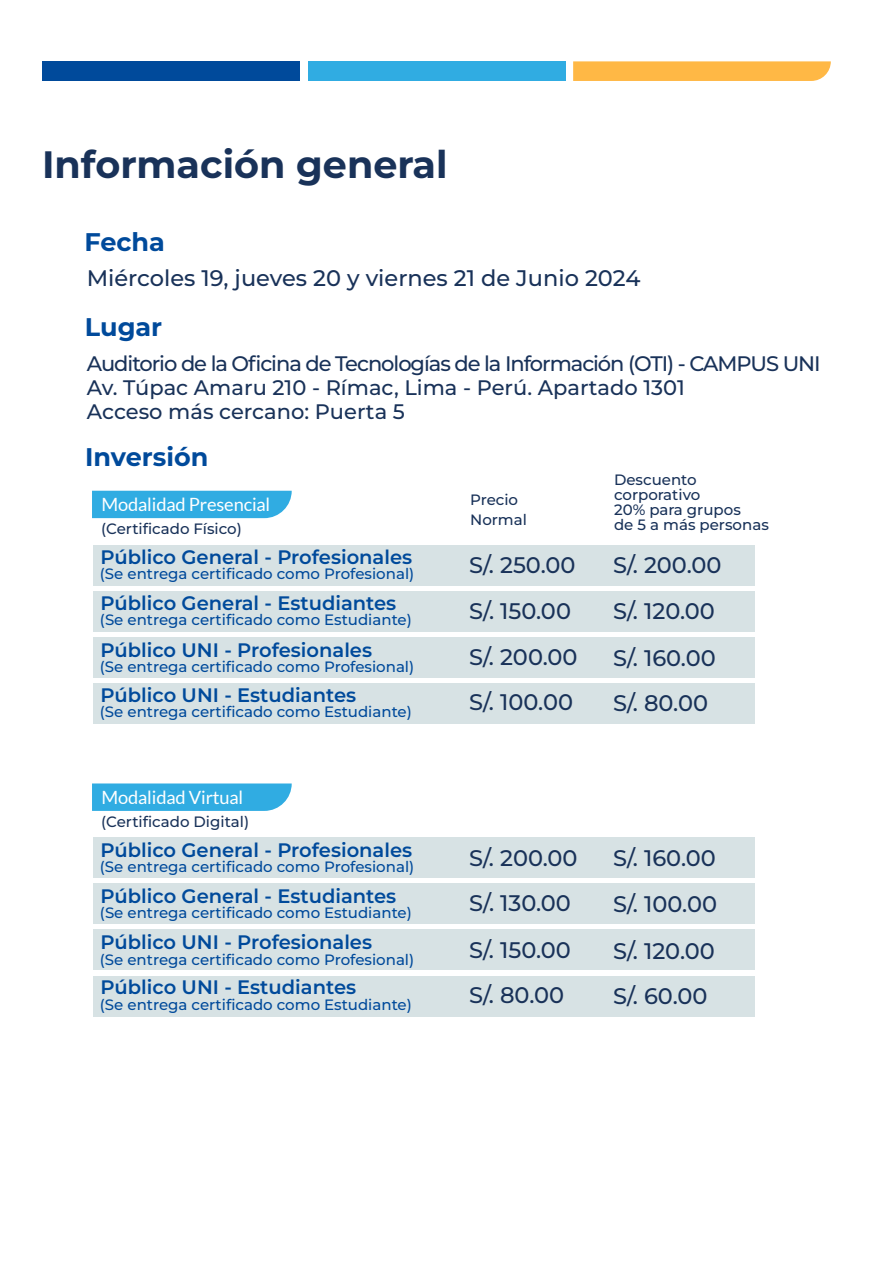
<style>
.page{position:relative;width:893px;height:1263px;background:#fff}
.page>*{position:absolute;margin:0;border:0;box-sizing:border-box;transform-origin:0 0}
.t1{font:700 38.1px "Montserrat";color:#193259}
.t2{font:700 25.5px "Montserrat";color:#004a9b}
.t3{font:500 22.5px/45.9px "Montserrat";color:#193259}
.t4{font:500 21px/24px "Montserrat";letter-spacing:-.015em;color:#193259}
.t5{font:600 19.5px "Montserrat";color:#004a9b}
.t6{font:18.3px "Lato";letter-spacing:-.01em;color:#fff}
.t7{font:500 15px "Montserrat";color:#004a9b}
.t8{font:500 15px/15px "Montserrat";color:#193259}
</style>
<div class="page">
<div style="left:94px;top:545px;width:14px;height:41px;background:#d7e2e4"></div>
<div style="left:108px;top:545px;width:604px;height:41px;background:#d7e2e4"></div>
<div style="left:712px;top:545px;width:42px;height:41px;background:#d7e2e4"></div>
<div style="left:94px;top:591px;width:14px;height:41px;background:#d7e2e4"></div>
<div style="left:108px;top:591px;width:604px;height:41px;background:#d7e2e4"></div>
<div style="left:712px;top:591px;width:42px;height:41px;background:#d7e2e4"></div>
<div style="left:94px;top:638px;width:14px;height:40px;background:#d7e2e4"></div>
<div style="left:108px;top:638px;width:604px;height:40px;background:#d7e2e4"></div>
<div style="left:712px;top:638px;width:42px;height:40px;background:#d7e2e4"></div>
<div style="left:94px;top:684px;width:14px;height:40px;background:#d7e2e4"></div>
<div style="left:108px;top:684px;width:604px;height:40px;background:#d7e2e4"></div>
<div style="left:712px;top:684px;width:42px;height:40px;background:#d7e2e4"></div>
<div style="left:42px;top:61px;width:258px;height:20px;background:#004a9b"></div>
<div style="left:309px;top:61px;width:257px;height:20px;background:#30ace2"></div>
<svg style="left:573px;top:61px;width:258px;height:20px;background:#ffba4c"></svg>
<div style="left:92px;top:491px;width:200px;height:27px;background:#30ace2"></div>
<div style="left:94px;top:837px;width:14px;height:41px;background:#d7e2e4"></div>
<div style="left:108px;top:837px;width:604px;height:41px;background:#d7e2e4"></div>
<div style="left:712px;top:837px;width:42px;height:41px;background:#d7e2e4"></div>
<div style="left:94px;top:884px;width:14px;height:40px;background:#d7e2e4"></div>
<div style="left:108px;top:884px;width:604px;height:40px;background:#d7e2e4"></div>
<div style="left:712px;top:884px;width:42px;height:40px;background:#d7e2e4"></div>
<div style="left:94px;top:930px;width:14px;height:40px;background:#d7e2e4"></div>
<div style="left:108px;top:930px;width:604px;height:40px;background:#d7e2e4"></div>
<div style="left:712px;top:930px;width:42px;height:40px;background:#d7e2e4"></div>
<div style="left:94px;top:976px;width:14px;height:40px;background:#d7e2e4"></div>
<div style="left:108px;top:976px;width:604px;height:40px;background:#d7e2e4"></div>
<div style="left:712px;top:976px;width:42px;height:40px;background:#d7e2e4"></div>
<svg style="left:92px;top:783px;width:200px;height:28px;background:#3ab0e3"></svg>
<h1 class="t1" style="left:42px;top:137px;width:407px">Información general</h1>
<h2 class="t2" style="left:85px;top:224px;width:82px">Fecha</h2>
<h3 class="t3" style="left:87px;top:254px;width:555px">Miércoles 19, jueves 20 y viernes 21 de Junio 2024</h3>
<h2 class="t2" style="left:85px;top:309px;width:79px">Lugar</h2>
<h3 class="t4" style="left:87px;top:350px;width:735px">Auditorio de la Oficina de Tecnologías de la Información (OTI) - CAMPUS UNI<br>Av. Túpac Amaru 210 - Rímac, Lima - Perú. Apartado 1301<br>Acceso más cercano: Puerta 5</h3>
<h2 class="t2" style="left:85px;top:439px;width:125px">Inversión</h2>
<p class="t6" style="left:102px;top:494px;width:170px">Modalidad Presencial</p>
<p class="t8" style="left:101px;top:521px;width:142px">(Certificado Físico)</p>
<p class="t7" style="left:100px;top:563px;width:316px">(Se entrega certificado como Profesional)</p>
<h3 class="t5" style="left:100px;top:589px;width:297px">Público General - Estudiantes</h3>
<p class="t7" style="left:100px;top:609px;width:313px">(Se entrega certificado como Estudiante)</p>
<p class="t8" style="left:614px;top:472px;width:156px">Descuento corporativo<br>20% para grupos<br>de 5 a más personas</p>
<p class="t8" style="left:470px;top:490px;width:58px;line-height:19.5px">Precio<br>Normal</p>
<h3 class="t5" style="left:100px;top:543px;width:313px">Público General - Profesionales</h3>
<h3 class="t3" style="left:613px;top:541px;width:110px">S/. 200.00</h3>
<h3 class="t3" style="left:469px;top:541px;width:110px">S/. 250.00<br>S/. 150.00<br>S/. 200.00<br>S/. 100.00</h3>
<h3 class="t3" style="left:613px;top:587px;width:103px">S/. 120.00</h3>
<h3 class="t5" style="left:100px;top:636px;width:273px">Público UNI - Profesionales</h3>
<p class="t7" style="left:100px;top:656px;width:316px">(Se entrega certificado como Profesional)</p>
<h3 class="t3" style="left:613px;top:634px;width:104px">S/. 160.00</h3>
<h3 class="t5" style="left:100px;top:681px;width:257px">Público UNI - Estudiantes</h3>
<p class="t7" style="left:100px;top:701px;width:313px">(Se entrega certificado como Estudiante)</p>
<h3 class="t3" style="left:613px;top:679px;width:96px">S/. 80.00</h3>
<p class="t6" style="left:102px;top:787px;width:143px">Modalidad Virtual</p>
<p class="t8" style="left:101px;top:813px;width:149px">(Certificado Digital)</p>
<p class="t7" style="left:100px;top:856px;width:316px">(Se entrega certificado como Profesional)</p>
<h3 class="t5" style="left:100px;top:882px;width:297px">Público General - Estudiantes</h3>
<p class="t7" style="left:100px;top:902px;width:313px">(Se entrega certificado como Estudiante)</p>
<h3 class="t5" style="left:100px;top:836px;width:313px">Público General - Profesionales</h3>
<h3 class="t3" style="left:613px;top:834px;width:104px">S/. 160.00</h3>
<h3 class="t3" style="left:469px;top:834px;width:110px">S/. 200.00<br>S/. 130.00<br>S/. 150.00<br>S/. 80.00</h3>
<h3 class="t3" style="left:613px;top:880px;width:105px">S/. 100.00</h3>
<h3 class="t5" style="left:100px;top:929px;width:273px">Público UNI - Profesionales</h3>
<p class="t7" style="left:100px;top:949px;width:316px">(Se entrega certificado como Profesional)</p>
<h3 class="t3" style="left:613px;top:927px;width:103px">S/. 120.00</h3>
<h3 class="t5" style="left:100px;top:973px;width:257px">Público UNI - Estudiantes</h3>
<p class="t7" style="left:100px;top:994px;width:313px">(Se entrega certificado como Estudiante)</p>
<h3 class="t3" style="left:613px;top:972px;width:96px">S/. 60.00</h3>
</div>
